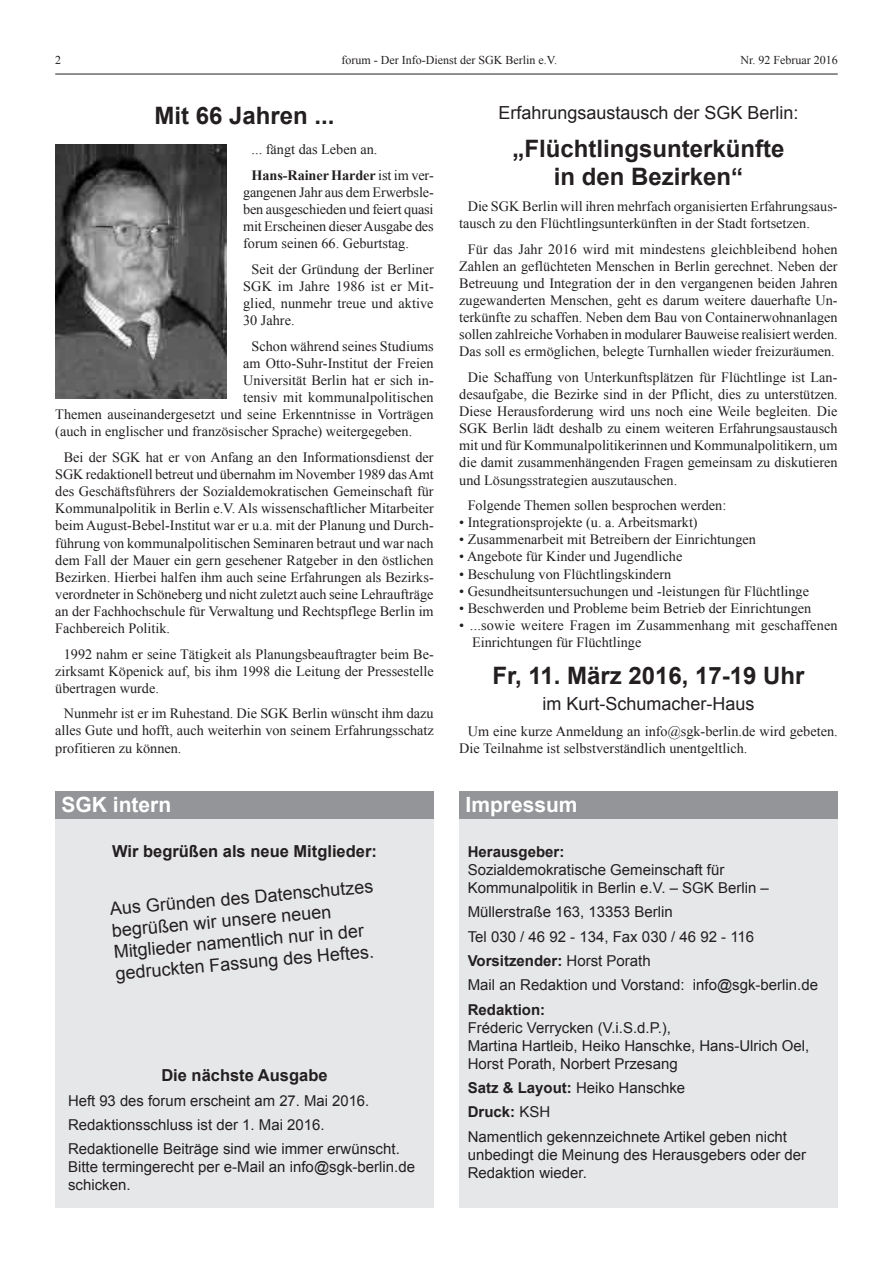
<style>
.page{position:relative;width:893px;height:1263px;background:#fff}
.page>*{position:absolute;margin:0;border:0;box-sizing:border-box;transform-origin:0 0}
.t1{font:700 24px/28.8px "Arial";color:#231f20;text-align:center}
.t2{font:700 21px "Arial";color:#fff}
.t3{font:18px/21.6px "Arial";color:#231f20}
.t4{font:700 16.5px "Arial";color:#231f20}
.t5{font:15px/24.5px "Arial";color:#231f20}
.t6{font:700 15px "Arial";color:#231f20}
.t7{font:14.25px/17.1px "Times New Roman";color:#231f20;text-align:justify}
.t8{font:12px "Times New Roman";color:#231f20}
.s1{font-weight:700}
</style>
<div class="page">
<hr style="left:55px;top:74px;width:783px;height:1px;background:#231f20">
<div style="left:459px;top:809px;width:379px;height:399px;background:#e6e7e9"></div>
<div style="left:55px;top:799px;width:379px;height:409px;background:#e6e7e9"></div>
<div style="left:55px;top:791px;width:379px;height:28px;background:#939598"></div>
<div style="left:459px;top:791px;width:379px;height:28px;background:#939598"></div>
<img style="left:55px;top:145px;width:171px;height:253px">
<p class="t8" style="left:55px;top:52px;width:7px">2</p>
<p class="t8" style="left:342px;top:52px;width:217px">forum - Der Info-Dienst der SGK Berlin e.V.</p>
<p class="t8" style="left:740px;top:52px;width:99px">Nr. 92 Februar 2016</p>
<h1 class="t1" style="left:154px;top:102px;width:182px">Mit 66 Jahren ...</h1>
<p class="t3" style="left:498px;top:102px;width:302px">Erfahrungsaustausch der SGK Berlin:</p>
<h1 class="t1" style="left:512px;top:135px;width:274px">„Flüchtlingsunterkünfte in den Bezirken“</h1>
<p class="t7" style="left:459px;top:197px;width:380px;text-indent:8px">Die SGK Berlin will ihren mehrfach organisierten Erfahrungsaus&shy;tausch zu den Flüchtlingsunterkünften in der Stadt fortsetzen.</p>
<p class="t7" style="left:459px;top:240px;width:380px;text-align:center">Für das Jahr 2016 wird mit mindestens gleichbleibend hohen Zahlen an geflüchteten Menschen in Berlin gerechnet. Neben der Betreuung und Integration der in den vergangenen beiden Jahren zugewanderten Menschen, geht es darum weitere dauerhafte Un&shy;terkünfte zu schaffen. Neben dem Bau von Containerwohnanlagen sollen zahlreiche Vorhaben in modularer Bauweise realisiert werden.<br>Das soll es ermöglichen, belegte Turnhallen wieder freizuräumen.</p>
<p class="t7" style="left:459px;top:368px;width:380px;text-indent:8px">Die Schaffung von Unterkunftsplätzen für Flüchtlinge ist Lan&shy;desaufgabe, die Bezirke sind in der Pflicht, dies zu unterstützen.<br>Diese Herausforderung wird uns noch eine Weile begleiten. Die SGK Berlin lädt deshalb zu einem weiteren Erfahrungsaustausch mit und für Kommunalpolitikerinnen und Kommunalpolitikern, um die damit zusammenhängenden Fragen gemeinsam zu diskutieren und Lösungsstrategien auszutauschen.</p>
<p class="t7" style="left:468px;top:497px;width:260px">Folgende Themen sollen besprochen werden:</p>
<p class="t7" style="left:459px;top:514px;width:240px">• Integrationsprojekte (u. a. Arbeitsmarkt)</p>
<p class="t7" style="left:459px;top:531px;width:298px">• Zusammenarbeit mit Betreibern der Einrichtungen</p>
<p class="t7" style="left:459px;top:548px;width:225px">• Angebote für Kinder und Jugendliche</p>
<p class="t7" style="left:459px;top:565px;width:214px">• Beschulung von Flüchtlingskindern</p>
<p class="t7" style="left:459px;top:582px;width:351px">• Gesundheitsuntersuchungen und -leistungen für Flüchtlinge</p>
<p class="t7" style="left:459px;top:599px;width:354px">• Beschwerden und Probleme beim Betrieb der Einrichtungen</p>
<p class="t7" style="left:472px;top:616px;width:367px;text-indent:-13px">• ...sowie weitere Fragen im Zusammenhang mit geschaffenen<br>Einrichtungen für Flüchtlinge</p>
<h1 class="t1" style="left:492px;top:662px;width:314px">Fr, 11. März 2016, 17-19 Uhr</h1>
<p class="t3" style="left:542px;top:693px;width:214px">im Kurt-Schumacher-Haus</p>
<p class="t7" style="left:459px;top:722px;width:380px;text-indent:8px">Um eine kurze Anmeldung an info@sgk-berlin.de wird gebeten.<br>Die Teilnahme ist selbstverständlich unentgeltlich.</p>
<p class="t7" style="left:252px;top:137px;width:184px;line-height:25.7px">... fängt das Leben an.<br><span class="s1">Hans-Rainer Harder</span> ist im ver-</p>
<p class="t7" style="left:243px;top:184px;width:192px">gangenen Jahr aus dem Erwerbsle&shy;ben ausgeschieden und feiert quasi mit Erscheinen dieser Ausgabe des forum seinen 66. Geburtstag.</p>
<p class="t7" style="left:243px;top:260px;width:192px;text-indent:8px">Seit der Gründung der Berliner SGK im Jahre 1986 ist er Mit&shy;glied, nunmehr treue und aktive 30 Jahre.</p>
<p class="t7" style="left:252px;top:337px;width:184px">Schon während seines Studiums</p>
<p class="t7" style="left:243px;top:354px;width:192px">am Otto-Suhr-Institut der Freien</p>
<p class="t7" style="left:243px;top:372px;width:192px">Universität Berlin hat er sich in-</p>
<p class="t7" style="left:243px;top:389px;width:192px">tensiv mit kommunalpolitischen</p>
<p class="t7" style="left:55px;top:406px;width:380px">Themen auseinandergesetzt und seine Erkenntnisse in Vorträgen</p>
<p class="t7" style="left:55px;top:423px;width:359px">(auch in englischer und französischer Sprache) weitergegeben.</p>
<p class="t7" style="left:55px;top:448px;width:380px;text-indent:8px">Bei der SGK hat er von Anfang an den Informationsdienst der SGK redaktionell betreut und übernahm im November 1989 das Amt des Geschäftsführers der Sozialdemokratischen Gemeinschaft für Kommunalpolitik in Berlin e.V. Als wissenschaftlicher Mitarbeiter beim August-Bebel-Institut war er u.a. mit der Planung und Durch&shy;führung von kommunalpolitischen Seminaren betraut und war nach dem Fall der Mauer ein gern gesehener Ratgeber in den östlichen Bezirken. Hierbei halfen ihm auch seine Erfahrungen als Bezirks&shy;verordneter in Schöneberg und nicht zuletzt auch seine Lehraufträge an der Fachhochschule für Verwaltung und Rechtspflege Berlin im Fachbereich Politik.</p>
<p class="t7" style="left:55px;top:645px;width:380px;text-indent:8px">1992 nahm er seine Tätigkeit als Planungsbeauftragter beim Be&shy;zirksamt Köpenick auf, bis ihm 1998 die Leitung der Pressestelle übertragen wurde.</p>
<p class="t7" style="left:55px;top:705px;width:380px;text-indent:8px">Nunmehr ist er im Ruhestand. Die SGK Berlin wünscht ihm dazu alles Gute und hofft, auch weiterhin von seinem Erfahrungsschatz profitieren zu können.</p>
<h2 class="t2" style="left:62px;top:791px;width:111px">SGK intern</h2>
<p class="t4" style="left:112px;top:840px;width:266px">Wir begrüßen als neue Mitglieder:</p>
<p class="t3" style="left:109px;top:898px;width:266px;rotate:-5deg">Aus Gründen des Datenschutzes begrüßen wir unsere neuen<br>Mitglieder namentlich nur in der gedruckten Fassung des Heftes.</p>
<p class="t4" style="left:161px;top:1064px;width:168px">Die nächste Ausgabe</p>
<p class="t5" style="left:68px;top:1088px;width:333px">Heft 93 des forum erscheint am 27. Mai 2016.<br>Redaktionsschluss ist der 1. Mai 2016.<br>Redaktionelle Beiträge sind wie immer erwünscht.</p>
<p class="t5" style="left:68px;top:1158px;width:349px;line-height:18px">Bitte termingerecht per e-Mail an info@sgk-berlin.de schicken.</p>
<h2 class="t2" style="left:466px;top:791px;width:114px">Impressum</h2>
<p class="t6" style="left:468px;top:841px;width:98px">Herausgeber:</p>
<p class="t5" style="left:468px;top:861px;width:303px;line-height:18px">Sozialdemokratische Gemeinschaft für<br>Kommunalpolitik in Berlin e.V. – SGK Berlin –</p>
<p class="t5" style="left:468px;top:900px;width:352px">Müllerstraße 163, 13353 Berlin<br>Tel 030 / 46 92 - 134, Fax 030 / 46 92 - 116<br><span class="s1">Vorsitzender:</span> Horst Porath<br>Mail an Redaktion und Vorstand: info@sgk-berlin.de</p>
<p class="t6" style="left:468px;top:999px;width:79px">Redaktion:</p>
<p class="t5" style="left:468px;top:1018px;width:343px;line-height:18px">Fréderic Verrycken (V.i.S.d.P.),<br>Martina Hartleib, Heiko Hanschke, Hans-Ulrich Oel,<br>Horst Porath, Norbert Przesang</p>
<p class="t5" style="left:468px;top:1076px;width:321px"><span class="s1">Satz &amp; Layout:</span> Heiko Hanschke<br><span class="s1">Druck:</span> KSH<br>Namentlich gekennzeichnete Artikel geben nicht</p>
<p class="t5" style="left:468px;top:1146px;width:340px;line-height:18px">unbedingt die Meinung des Herausgebers oder der<br>Redaktion wieder.</p>
</div>
